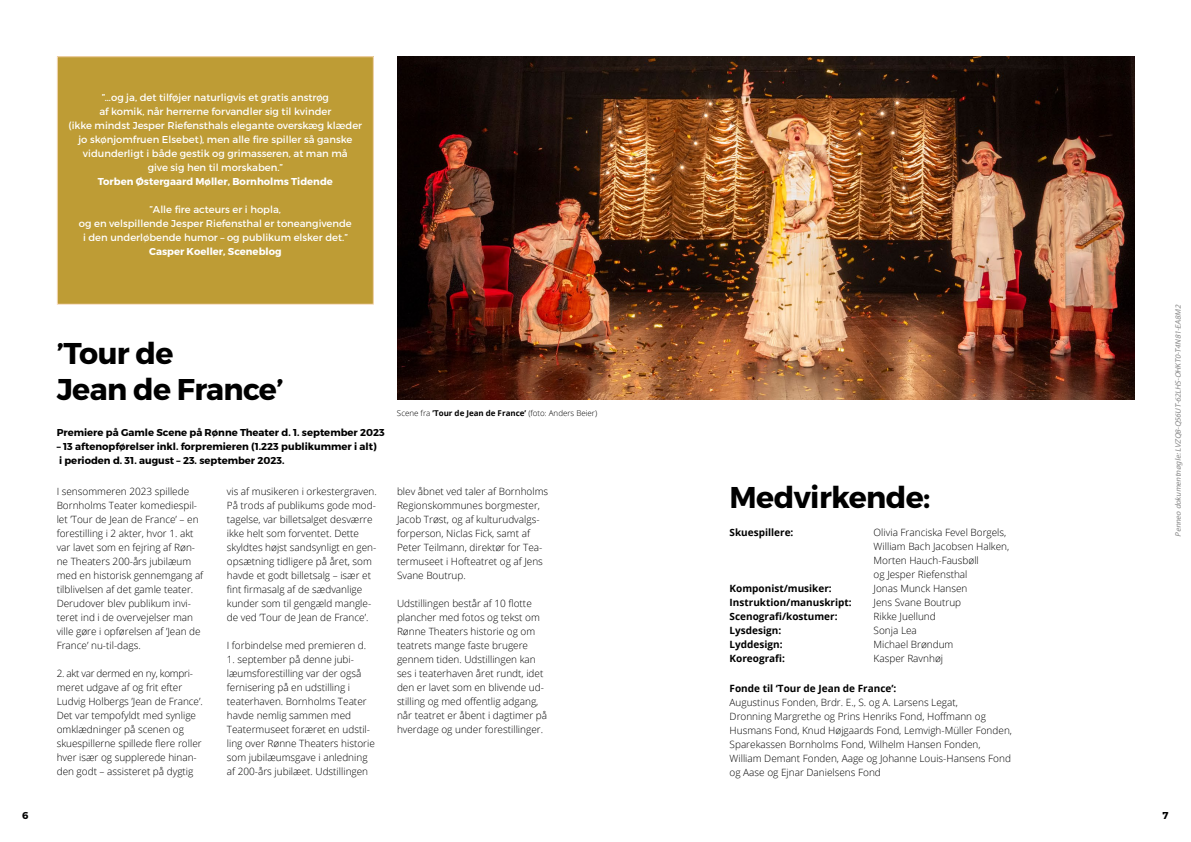
<style>
.page{position:relative;width:1191px;height:842px;background:#fff}
.page>*{position:absolute;margin:0;border:0;box-sizing:border-box;transform-origin:0 0}
.t1{font:700 30px/36px "Montserrat";letter-spacing:-.02em;color:#000}
.t2{font:300 10px/14px "Open Sans";color:#000}
.t3{font:10px/14px "Montserrat";color:#fff;text-align:center}
.t4{font:700 10px/14px "Montserrat";color:#000}
.t5{font:700 10px "Open Sans";color:#000}
.t6{font:700 10px "Montserrat";color:#fff}
.t7{font:italic 8px "Myriad Pro";color:#888}
.t8{font:300 8px "Open Sans";color:#000}
.s1{font-weight:700}
</style>
<div class="page">
<img style="left:397px;top:57px;width:737px;height:343px">
<div style="left:57px;top:57px;width:316px;height:247px;background:#be9c35"></div>
<div style="left:57px;top:56px;width:317px;height:249px;border:1px solid #f6dabb"></div>
<p class="t3" style="left:68px;top:91px;width:295px">”…og ja, det tilføjer naturligvis et gratis anstrøg<br>af komik, når herrerne forvandler sig til kvinder<br>(ikke mindst Jesper Riefensthals elegante overskæg klæder jo skønjomfruen Elsebet), men alle fire spiller så ganske vidunderligt i både gestik og grimasseren, at man må<br>give sig hen til morskaben.”</p>
<p class="t6" style="left:98px;top:176px;width:237px">Torben Østergaard Møller, Bornholms Tidende</p>
<p class="t3" style="left:79px;top:203px;width:274px">”Alle fire acteurs er i hopla,<br>og en velspillende Jesper Riefensthal er toneangivende i den underløbende humor – og publikum elsker det.”</p>
<p class="t6" style="left:149px;top:246px;width:134px">Casper Koeller, Sceneblog</p>
<h1 class="t1" style="left:57px;top:335px;width:228px">’Tour de<br>Jean de France’</h1>
<p class="t4" style="left:57px;top:425px;width:329px">Premiere på Gamle Scene på Rønne Theater d. 1. september 2023</p>
<p class="t4" style="left:57px;top:439px;width:321px">– 13 aftenopførelser inkl. forpremieren (1.223 publikummer i alt) i perioden d. 31. august – 23. september 2023.</p>
<p class="t2" style="left:57px;top:484px;width:148px">I sensommeren 2023 spillede<br>Bornholms Teater komediespil&shy;let ’Tour de Jean de France’ – en forestilling i 2 akter, hvor 1. akt var lavet som en fejring af Røn&shy;ne Theaters 200-års jubilæum med en historisk gennemgang af tilblivelsen af det gamle teater.<br>Derudover blev publikum invi&shy;teret ind i de overvejelser man ville gøre i opførelsen af ’Jean de<br>France’ nu-til-dags.</p>
<p class="t2" style="left:57px;top:666px;width:148px">2. akt var dermed en ny, kompri&shy;meret udgave af og frit efter<br>Ludvig Holbergs ’Jean de France’.<br>Det var tempofyldt med synlige omklædninger på scenen og skuespillerne spillede flere roller hver især og supplerede hinan&shy;den godt – assisteret på dygtig</p>
<p class="t2" style="left:227px;top:484px;width:151px">vis af musikeren i orkestergraven.<br>På trods af publikums gode mod&shy;tagelse, var billetsalget desværre ikke helt som forventet. Dette skyldtes højst sandsynligt en gen&shy;opsætning tidligere på året, som havde et godt billetsalg – især et fint firmasalg af de sædvanlige kunder som til gengæld mangle&shy;de ved ’Tour de Jean de France’.</p>
<p class="t2" style="left:227px;top:638px;width:141px">I forbindelse med premieren d.</p>
<p class="t2" style="left:227px;top:652px;width:149px">1. september på denne jubi&shy;læumsforestilling var der også fernisering på en udstilling i teaterhaven. Bornholms Teater havde nemlig sammen med<br>Teatermuseet foræret en udstil&shy;ling over Rønne Theaters historie som jubilæumsgave i anledning af 200-års jubilæet. Udstillingen</p>
<p class="t8" style="left:397px;top:410px;width:202px">Scene fra <span class="s1">’Tour de Jean de France’</span> (foto: Anders Beier)</p>
<p class="t2" style="left:397px;top:484px;width:153px">blev åbnet ved taler af Bornholms<br>Regionskommunes borgmester,<br>Jacob Trøst, og af kulturudvalgs&shy;forperson, Niclas Fick, samt af<br>Peter Teilmann, direktør for Tea&shy;termuseet i Hofteatret og af Jens<br>Svane Boutrup.</p>
<p class="t2" style="left:397px;top:596px;width:152px">Udstillingen består af 10 flotte plancher med fotos og tekst om<br>Rønne Theaters historie og om teatrets mange faste brugere gennem tiden. Udstillingen kan ses i teaterhaven året rundt, idet den er lavet som en blivende ud&shy;stilling og med offentlig adgang, når teatret er åbent i dagtimer på hverdage og under forestillinger.</p>
<h1 class="t1" style="left:729px;top:480px;width:202px">Medvirkende:</h1>
<p class="t5" style="left:729px;top:525px;width:65px">Skuespillere:</p>
<p class="t2" style="left:873px;top:525px;width:137px">Olivia Franciska Fevel Borgels,<br>William Bach Jacobsen Halken,<br>Morten Hauch-Fausbøll<br>og Jesper Riefensthal</p>
<p class="t5" style="left:729px;top:581px;width:104px">Komponist/musiker:</p>
<p class="t2" style="left:873px;top:582px;width:95px">Jonas Munck Hansen</p>
<p class="t5" style="left:729px;top:595px;width:124px">Instruktion/manuskript:</p>
<p class="t2" style="left:873px;top:596px;width:89px">Jens Svane Boutrup</p>
<p class="t5" style="left:729px;top:609px;width:109px">Scenografi/kostumer:</p>
<p class="t2" style="left:873px;top:609px;width:64px">Rikke Juellund</p>
<p class="t5" style="left:729px;top:623px;width:53px">Lysdesign:</p>
<p class="t2" style="left:873px;top:624px;width:45px">Sonja Lea</p>
<p class="t5" style="left:729px;top:637px;width:54px">Lyddesign:</p>
<p class="t2" style="left:873px;top:637px;width:81px">Michael Brøndum</p>
<p class="t5" style="left:729px;top:651px;width:57px">Koreografi:</p>
<p class="t2" style="left:873px;top:651px;width:71px">Kasper Ravnhøj</p>
<p class="t5" style="left:729px;top:682px;width:168px">Fonde til ‘Tour de Jean de France’:</p>
<p class="t2" style="left:729px;top:695px;width:284px">Augustinus Fonden, Brdr. E., S. og A. Larsens Legat,<br>Dronning Margrethe og Prins Henriks Fond, Hoffmann og Husmans Fond, Knud Højgaards Fond, Lemvigh-Müller Fonden, Sparekassen Bornholms Fond, Wilhelm Hansen Fonden, William Demant Fonden, Aage og Johanne Louis-Hansens Fond og Aase og Ejnar Danielsens Fond</p>
<p class="t7" style="left:1175px;top:537px;width:235px;rotate:-90deg">Penneo dokumentnøgle:LVZQ8-Q56UT-62LHS-OHKT0-T4N81-EA8M2</p>
<p class="t4" style="left:22px;top:808px;width:8px">6</p>
<p class="t4" style="left:1162px;top:808px;width:7px">7</p>
</div>
